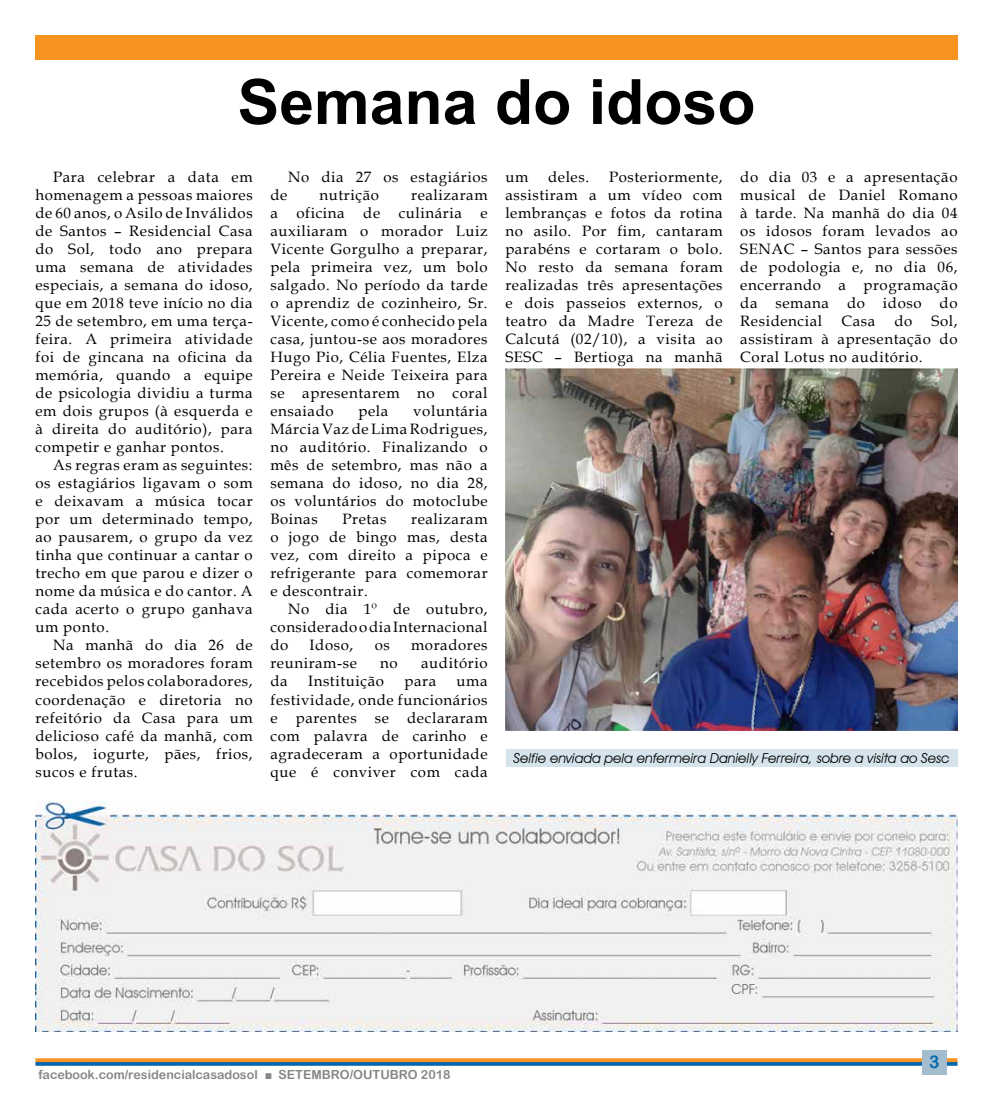
<style>
.page{position:relative;width:993px;height:1117px;background:#fff}
.page>*{position:absolute;margin:0;border:0;box-sizing:border-box;transform-origin:0 0}
.t1{font:700 62.5px "Arial";color:#000}
.t2{font:17.5px "Arial Rounded MT Bold";color:#0168ad}
.t3{font:15px/18px "Book Antiqua";letter-spacing:.04em;color:#000;text-align:justify}
.t4{font:italic 13.75px "Avant Garde IT Cby BT";color:#000}
.t5{font:13.75px "Avant Garde IT Cby BT";color:#6e6e6e}
.t6{font:12.5px "Arial Rounded MT Bold";color:#868785}
.s1{font-family:"Arial"}
</style>
<div class="page">
<svg style="left:35px;top:1061px;width:922px;height:4px;background:#427489"></svg>
<svg style="left:35px;top:1057px;width:922px;height:4px"></svg>
<div style="left:921px;top:1049px;width:25px;height:25px;background:#a3bcce"></div>
<div style="left:35px;top:35px;width:922px;height:25px;background:#f79421"></div>
<img style="left:35px;top:801px;width:922px;height:230px">
<img style="left:505px;top:368px;width:451px;height:362px">
<div style="left:505px;top:748px;width:452px;height:18px;background:#d5e4ec"></div>
<h1 class="t1" style="left:237px;top:60px;width:519px">Semana do idoso</h1>
<p class="t3" style="left:35px;top:168px;width:219px;text-indent:18px">Para celebrar a data em homenagem a pessoas maiores de 60 anos, o Asilo de Inválidos de Santos – Residencial Casa do Sol, todo ano prepara uma semana de atividades especiais, a semana do idoso, que em 2018 teve início no dia 25 de setembro, em uma terça&shy;feira. A primeira atividade foi de gincana na oficina da memória, quando a equipe de psicologia dividiu a turma em dois grupos (à esquerda e à direita do auditório), para competir e ganhar pontos.</p>
<p class="t3" style="left:35px;top:456px;width:219px;text-indent:18px">As regras eram as seguintes: os estagiários ligavam o som e deixavam a música tocar por um determinado tempo, ao pausarem, o grupo da vez tinha que continuar a cantar o trecho em que parou e dizer o nome da música e do cantor. A cada acerto o grupo ganhava um ponto.</p>
<p class="t3" style="left:35px;top:636px;width:219px;text-indent:18px">Na manhã do dia 26 de setembro os moradores foram recebidos pelos colaboradores, coordenação e diretoria no refeitório da Casa para um delicioso café da manhã, com bolos, iogurte, pães, frios, sucos e frutas.</p>
<p class="t3" style="left:288px;top:168px;width:201px">No dia 27 os estagiários</p>
<p class="t3" style="left:270px;top:186px;width:219px;text-indent:141px">realizaram a oficina de culinária e auxiliaram o morador Luiz Vicente Gorgulho a preparar, pela primeira vez, um bolo salgado. No período da tarde o aprendiz de cozinheiro, Sr.<br>Vicente, como é conhecido pela casa, juntou-se aos moradores Hugo Pio, Célia Fuentes, Elza Pereira e Neide Teixeira para se apresentarem no coral ensaiado</p>
<p class="t3" style="left:270px;top:186px;width:18px">de</p>
<p class="t3" style="left:319px;top:186px;width:61px">nutrição</p>
<p class="t3" style="left:270px;top:402px;width:219px;text-indent:143px">voluntária Márcia Vaz de Lima Rodrigues, no auditório. Finalizando o mês de setembro, mas não a semana do idoso, no dia 28, os voluntários do motoclube Boinas</p>
<p class="t3" style="left:358px;top:402px;width:31px">pela</p>
<p class="t3" style="left:270px;top:510px;width:219px;text-indent:141px">realizaram o jogo de bingo mas, desta vez, com direito a pipoca e refrigerante para comemorar e descontrair.</p>
<p class="t3" style="left:270px;top:600px;width:219px;text-indent:18px">No dia 1º de outubro, considerado o dia Internacional do</p>
<p class="t3" style="left:342px;top:510px;width:45px">Pretas</p>
<p class="t3" style="left:309px;top:636px;width:45px">Idoso,</p>
<p class="t3" style="left:374px;top:636px;width:17px">os</p>
<p class="t3" style="left:411px;top:636px;width:78px">moradores</p>
<p class="t3" style="left:270px;top:654px;width:88px">reuniram-se</p>
<p class="t3" style="left:380px;top:654px;width:19px">no</p>
<p class="t3" style="left:421px;top:654px;width:68px">auditório</p>
<p class="t3" style="left:270px;top:672px;width:19px">da</p>
<p class="t3" style="left:308px;top:672px;width:78px">Instituição</p>
<p class="t3" style="left:404px;top:672px;width:33px">para</p>
<p class="t3" style="left:270px;top:672px;width:219px;text-indent:186px">uma festividade, onde funcionários e parentes se declararam com palavra de carinho e agradeceram a oportunidade que é conviver com cada</p>
<p class="t3" style="left:505px;top:168px;width:219px;text-indent:104px">Posteriormente, assistiram a um vídeo com lembranças e fotos da rotina no asilo. Por fim, cantaram parabéns e cortaram o bolo.<br>No resto da semana foram realizadas três apresentações e dois passeios externos, o teatro da Madre Tereza de Calcutá (02/10), a visita ao SESC – Bertioga na manhã</p>
<p class="t3" style="left:740px;top:168px;width:219px">do dia 03 e a apresentação musical de Daniel Romano à tarde. Na manhã do dia 04 os idosos foram levados ao SENAC – Santos para sessões de podologia e, no dia 06, encerrando a programação da semana do idoso do Residencial</p>
<p class="t3" style="left:505px;top:168px;width:24px">um</p>
<p class="t3" style="left:548px;top:168px;width:43px">deles.</p>
<p class="t3" style="left:740px;top:312px;width:219px;text-indent:191px">Sol, assistiram à apresentação do Coral Lotus no auditório.</p>
<p class="t3" style="left:841px;top:312px;width:35px">Casa</p>
<p class="t3" style="left:894px;top:312px;width:19px">do</p>
<p class="t4" style="left:513px;top:749px;width:437px">Selfie enviada pela enfermeira Danielly Ferreira, sobre a visita ao Sesc</p>
<p class="t6" style="left:39px;top:1066px;width:413px">facebook.com/residencialcasadosol <span class="s1">■</span> SETEMBRO/OUTUBRO 2018</p>
<p class="t5" style="left:731px;top:980px;width:204px">CPF: _________________________</p>
<p class="t2" style="left:928px;top:1051px;width:12px">3</p>
</div>
